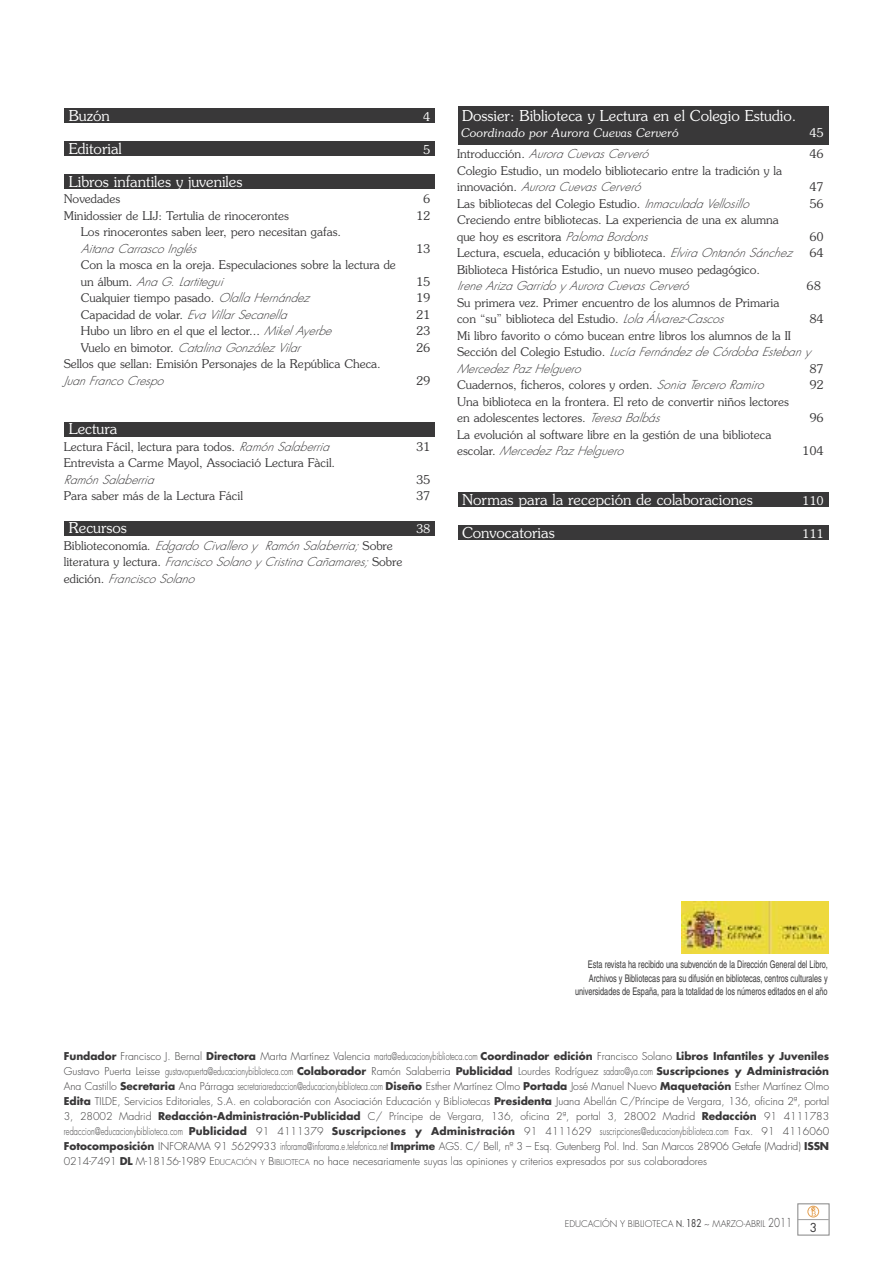
<style>
.page{position:relative;width:893px;height:1263px;background:#fff}
.page>*{position:absolute;margin:0;border:0;box-sizing:border-box;transform-origin:0 0}
.t1{font:300 15px "Souvenir";color:#fff}
.t2{font:300 12px/16.5px "Souvenir";color:#393839}
.t3{font:italic 300 12px/16.5px "Futura";color:#393839}
.t4{font:italic 300 12px "Souvenir";color:#fff}
.t5{font:300 12px "Souvenir";color:#fff}
.t6{font:12px "Futura";color:#393839}
.t7{font:300 12px "Futura";color:#393839}
.t8{font:300 10.5px/15px "Futura";color:#393839;text-align:justify}
.t9{font:10.5px/13.5px "Helvetica";color:#393839;text-align:right;scale:.7 1}
.t10{font:300 9px "Futura";color:#393839}
.s1{font-family:"Futura";font-style:italic}
.s2{font-family:"Souvenir";font-style:normal}
.s3{font-family:"Souvenir"}
.s4{font-weight:700}
.s5{font-size:7.8px}
.s6{font-weight:400}
.s7{font-weight:400;font-size:10.5px}
.s8{font-size:12px}
</style>
<div class="page">
<div style="left:459px;top:106px;width:370px;height:39px;background:#393839"></div>
<div style="left:459px;top:492px;width:370px;height:15px;background:#393839"></div>
<div style="left:459px;top:525px;width:370px;height:15px;background:#393839"></div>
<div style="left:64px;top:174px;width:370px;height:15px;background:#393839"></div>
<div style="left:64px;top:422px;width:370px;height:15px;background:#393839"></div>
<div style="left:64px;top:521px;width:370px;height:15px;background:#393839"></div>
<svg style="left:807px;top:1206px;width:12px;height:11px"></svg>
<div style="left:798px;top:1204px;width:31px;height:31px;border:1px solid #9c9c9c"></div>
<hr style="left:798px;top:1219px;width:31px;height:1px;background:#9c9c9c">
<div style="left:64px;top:141px;width:370px;height:15px;background:#393839"></div>
<div style="left:64px;top:108px;width:370px;height:15px;background:#393839"></div>
<img style="left:681px;top:901px;width:148px;height:53px">
<p class="t1" style="left:69px;top:107px;width:43px">Buzón</p>
<p class="t5" style="left:423px;top:109px;width:9px">4</p>
<p class="t1" style="left:69px;top:140px;width:55px">Editorial</p>
<p class="t5" style="left:423px;top:142px;width:9px">5</p>
<p class="t1" style="left:69px;top:173px;width:175px">Libros infantiles y juveniles</p>
<p class="t2" style="left:64px;top:191px;width:58px">Novedades</p>
<p class="t2" style="left:423px;top:191px;width:9px">6</p>
<p class="t2" style="left:64px;top:207px;width:227px">Minidossier de LIJ: Tertulia de rinocerontes</p>
<p class="t2" style="left:416px;top:207px;width:16px">12</p>
<p class="t2" style="left:81px;top:224px;width:262px">Los rinocerontes saben leer, pero necesitan gafas.<br><span class="s1">Aitana Carrasco Inglés</span></p>
<p class="t2" style="left:416px;top:240px;width:16px">13</p>
<p class="t2" style="left:81px;top:257px;width:317px">Con la mosca en la oreja. Especulaciones sobre la lectura de un álbum. <span class="s1">Ana G</span></p>
<p class="t7" style="left:171px;top:283px;width:5px">˙</p>
<p class="t3" style="left:179px;top:274px;width:48px">Lartiteg ui</p>
<p class="t2" style="left:416px;top:273px;width:16px">15</p>
<p class="t2" style="left:81px;top:290px;width:230px">Cualquier tiempo pasado. <span class="s1">Olalla Hernández</span></p>
<p class="t2" style="left:416px;top:290px;width:16px">19</p>
<p class="t3" style="left:81px;top:307px;width:210px"><span class="s2">Capacidad de volar.</span> Eva Villar Secanella</p>
<p class="t2" style="left:416px;top:306px;width:16px">21</p>
<p class="t2" style="left:81px;top:323px;width:254px">Hubo un libro en el que el lector... <span class="s1">Mikel Ayerbe</span></p>
<p class="t2" style="left:416px;top:323px;width:16px">23</p>
<p class="t3" style="left:81px;top:340px;width:221px"><span class="s2">Vuelo en bimotor.</span> Catalina González Vilar</p>
<p class="t2" style="left:416px;top:339px;width:16px">26</p>
<p class="t2" style="left:64px;top:356px;width:319px">Sellos que sellan: Emisión Personajes de la República Checa.<br><span class="s1">Juan Franco Crespo</span></p>
<p class="t2" style="left:416px;top:372px;width:16px">29</p>
<p class="t1" style="left:69px;top:420px;width:50px">Lectura</p>
<p class="t2" style="left:64px;top:438px;width:269px">Lectura Fácil, lectura para todos. <span class="s1">Ramón Salaberria</span></p>
<p class="t2" style="left:416px;top:438px;width:16px">31</p>
<p class="t2" style="left:64px;top:455px;width:273px">Entrevista a Carme Mayol, Associació Lectura Fàcil.<br><span class="s1">Ramón Salaberria</span></p>
<p class="t2" style="left:416px;top:471px;width:16px">35</p>
<p class="t2" style="left:64px;top:488px;width:181px">Para saber más de la Lectura Fácil</p>
<p class="t2" style="left:416px;top:488px;width:16px">37</p>
<p class="t1" style="left:69px;top:519px;width:60px">Recursos</p>
<p class="t5" style="left:416px;top:522px;width:16px">38</p>
<p class="t3" style="left:64px;top:538px;width:340px"><span class="s2">Biblioteconomía</span><span class="s3">.</span> Edgardo Civallero y Ramón Salaberria; <span class="s2">Sobre literatura y lectura.</span> Francisco Solano y Cristina Cañamares; <span class="s2">Sobre edición.</span> Francisco Solano</p>
<p class="t1" style="left:462px;top:107px;width:336px">Dossier: Biblioteca y Lectura en el Colegio Estudio.</p>
<p class="t4" style="left:461px;top:126px;width:219px">Coordinado por Aurora Cuevas Cerveró</p>
<p class="t5" style="left:809px;top:126px;width:16px">45</p>
<p class="t3" style="left:457px;top:147px;width:193px"><span class="s2">Introducción.</span> Aurora Cuevas Cerveró</p>
<p class="t2" style="left:809px;top:146px;width:16px">46</p>
<p class="t2" style="left:457px;top:162px;width:327px">Colegio Estudio, un modelo bibliotecario entre la tradición y la innovación. <span class="s1">Aurora Cuevas Cerveró</span></p>
<p class="t2" style="left:809px;top:179px;width:16px">47</p>
<p class="t2" style="left:457px;top:195px;width:296px">Las bibliotecas del Colegio Estudio. <span class="s1">Inmaculada Vellosillo</span></p>
<p class="t2" style="left:809px;top:195px;width:16px">56</p>
<p class="t2" style="left:457px;top:212px;width:323px">Creciendo entre bibliotecas. La experiencia de una ex alumna que hoy es escritora <span class="s1">Paloma Bordons</span></p>
<p class="t2" style="left:809px;top:228px;width:16px">60</p>
<p class="t2" style="left:457px;top:245px;width:336px">Lectura, escuela, educación y biblioteca. <span class="s1">Elvira Ontanón Sánchez</span></p>
<p class="t2" style="left:809px;top:245px;width:16px">64</p>
<p class="t2" style="left:457px;top:261px;width:304px">Biblioteca Histórica Estudio, un nuevo museo pedagógico.<br><span class="s1">Irene Ariza Garrido y Aurora Cuevas Cerveró</span></p>
<p class="t2" style="left:806px;top:278px;width:16px">68</p>
<p class="t2" style="left:457px;top:294px;width:324px">Su primera vez. Primer encuentro de los alumnos de Primaria con “su” biblioteca del Estudio. <span class="s1">Lola Álvarez-Cascos</span></p>
<p class="t2" style="left:809px;top:311px;width:16px">84</p>
<p class="t2" style="left:457px;top:327px;width:355px">Mi libro favorito o cómo bucean entre libros los alumnos de la II<br>Sección del Colegio Estudio. <span class="s1">Lucía Fernández de Córdoba Esteban y<br>Mercedez Paz Helguero</span></p>
<p class="t2" style="left:809px;top:360px;width:16px">87</p>
<p class="t2" style="left:457px;top:377px;width:310px">Cuadernos, ficheros, colores y orden. <span class="s1">Sonia Tercero Ramiro</span></p>
<p class="t2" style="left:809px;top:377px;width:16px">92</p>
<p class="t2" style="left:457px;top:393px;width:333px">Una biblioteca en la frontera. El reto de convertir niños lectores en adolescentes lectores. <span class="s1">Teresa Balbás</span></p>
<p class="t2" style="left:809px;top:410px;width:16px">96</p>
<p class="t2" style="left:457px;top:426px;width:316px">La evolución al software libre en la gestión de una biblioteca escolar. <span class="s1">Mercedez Paz Helguero</span></p>
<p class="t2" style="left:802px;top:443px;width:23px">104</p>
<p class="t1" style="left:462px;top:491px;width:292px">Normas para la recepción de colaboraciones</p>
<p class="t5" style="left:802px;top:493px;width:23px">110</p>
<p class="t1" style="left:462px;top:524px;width:94px">Convocatorias</p>
<p class="t5" style="left:802px;top:526px;width:23px">111</p>
<p class="t9" style="left:575px;top:959px;width:362px">Esta revista ha recibido una subvención de la Dirección General del Libro,<br>Archivos y Bibliotecas para su difusión en bibliotecas, centros culturales y universidades de España, para la totalidad de los números editados en el año</p>
<p class="t8" style="left:64px;top:1049px;width:767px"><span class="s4">Fundador</span> Francisco J. Bernal <span class="s4">Directora</span> Marta Martínez Valencia marta@educacionybiblioteca.com <span class="s4">Coordinador edición</span> Francisco Solano <span class="s4">Libros Infantiles y Juveniles </span>Gustavo Puerta Leisse gustavopuerta@educacionybiblioteca.com <span class="s4">Colaborador</span> Ramón Salaberria <span class="s4">Publicidad</span> Lourdes Rodríguez sadaro@ya.com <span class="s4">Suscripciones y Administración </span>Ana Castillo <span class="s4">Secretaria</span> Ana Párraga secretariaredaccion@educacionybiblioteca.com <span class="s4">Diseño</span> Esther Martínez Olmo <span class="s4">Portada</span> José Manuel Nuevo <span class="s4">Maquetación</span> Esther Martínez Olmo <span class="s4">Edita</span> TILDE, Servicios Editoriales, S.A. en colaboración con Asociación Educación y Bibliotecas <span class="s4">Presidenta</span> Juana Abellán C/Príncipe de Vergara, 136, oficina 2ª, portal 3, 28002 Madrid <span class="s4">Redacción-Administración-Publicidad</span> C/ Príncipe de Vergara, 136, oficina 2ª, portal 3, 28002 Madrid <span class="s4">Redacción</span> 91 4111783 redaccion@educacionybiblioteca.com <span class="s4">Publicidad</span> 91 4111379 <span class="s4">Suscripciones y Administración</span> 91 4111629 suscripciones@educacionybiblioteca.com Fax. 91 4116060<br><span class="s4">Fotocomposición</span> INFORAMA 91 5629933 inforama@inforama.e.telefonica.net <span class="s4">Imprime</span> AGS. C/ Bell, nº 3 – Esq. Gutenberg Pol. Ind. San Marcos 28906 Getafe (Madrid) <span class="s4">ISSN </span>0214-7491 <span class="s4">DL</span> M-18156-1989 E<span class="s5">DUCACIÓN Y</span> B<span class="s5">IBLIOTECA</span> no hace necesariamente suyas las opiniones y criterios expresados por sus colaboradores</p>
<p class="t10" style="left:565px;top:1219px;width:229px">EDUCACIÓN Y BIBLIOTECA <span class="s6">N.</span> <span class="s7">182</span> ~ MARZO-ABRIL <span class="s8">2011</span></p>
<p class="t6" style="left:810px;top:1222px;width:9px">3</p>
</div>
